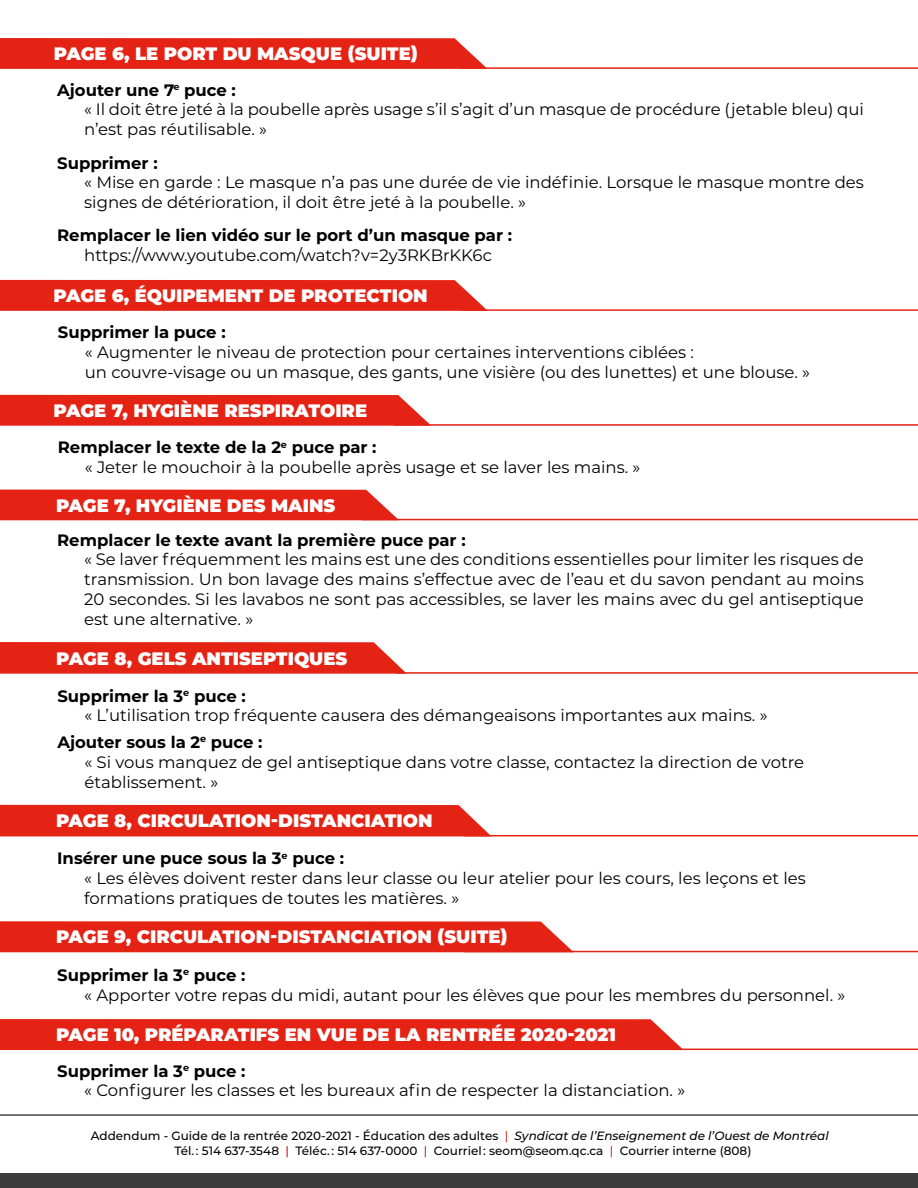
<style>
.page{position:relative;width:918px;height:1188px;background:#fff}
.page>*{position:absolute;margin:0;border:0;box-sizing:border-box;transform-origin:0 0}
.t1{font:900 18px "Montserrat";color:#fff}
.t2{font:16.5px/19.8px "Montserrat";color:#000}
.t3{font:700 16.5px "Montserrat";color:#000}
.t4{font:500 12px/14.4px "Montserrat";color:#000;text-align:center}
.s1{font-weight:700}
.s2{color:#e42315}
.s3{font-style:italic}
.s4{color:#cd171a}
</style>
<div class="page">
<svg style="left:0;top:38px;width:486px;height:31px;background:#e42b1d"></svg>
<hr style="left:462px;top:67px;width:456px;height:2px;background:#e42315">
<div style="left:0;top:280px;width:486px;height:31px;background:#e42315"></div>
<hr style="left:461px;top:309px;width:457px;height:2px;background:#e42315">
<div style="left:0;top:395px;width:430px;height:31px;background:#e42315"></div>
<hr style="left:394px;top:424px;width:524px;height:2px;background:#e42315">
<hr style="left:0;top:1114px;width:918px;height:2px;background:#3c3c3d">
<div style="left:0;top:1173px;width:918px;height:15px;background:#3c3c3d"></div>
<svg style="left:0;top:642px;width:405px;height:32px;background:#e52d20"></svg>
<hr style="left:396px;top:672px;width:522px;height:2px;background:#e42315">
<div style="left:0;top:490px;width:399px;height:30px;background:#e42315"></div>
<hr style="left:362px;top:519px;width:556px;height:1px;background:#e42315">
<div style="left:0;top:805px;width:492px;height:31px;background:#e42315"></div>
<hr style="left:464px;top:835px;width:454px;height:1px;background:#e42315">
<div style="left:0;top:921px;width:574px;height:31px;background:#e42315"></div>
<hr style="left:464px;top:951px;width:454px;height:1px;background:#e42315">
<div style="left:0;top:1019px;width:684px;height:31px;background:#e42315"></div>
<hr style="left:464px;top:1049px;width:454px;height:1px;background:#e42315">
<p class="t1" style="left:54px;top:40px;width:366px">PAGE 6, LE PORT DU MASQUE (SUITE)</p>
<p class="t2" style="left:84px;top:79px;width:781px;text-indent:-27px"><span class="s1">Ajouter une 7</span><sup>e</sup> <span class="s1">puce :<br></span>« Il doit être jeté à la poubelle après usage s’il s’agit d’un masque de procédure (jetable bleu) qui n’est pas réutilisable. »</p>
<p class="t3" style="left:57px;top:151px;width:102px">Supprimer :</p>
<p class="t2" style="left:84px;top:172px;width:781px">« Mise en garde : Le masque n’a pas une durée de vie indéfinie. Lorsque le masque montre des signes de détérioration, il doit être jeté à la poubelle. »</p>
<p class="t3" style="left:57px;top:224px;width:456px">Remplacer le lien vidéo sur le port d’un masque par :</p>
<p class="t2" style="left:84px;top:245px;width:409px">https://www.youtube.com/watch?v=2y3RKBrKK6c</p>
<p class="t1" style="left:53px;top:282px;width:376px">PAGE 6, ÉQUIPEMENT DE PROTECTION</p>
<p class="t3" style="left:58px;top:320px;width:169px">Supprimer la puce :</p>
<p class="t2" style="left:85px;top:342px;width:727px">« Augmenter le niveau de protection pour certaines interventions ciblées :<br>un couvre-visage ou un masque, des gants, une visière (ou des lunettes) et une blouse. »</p>
<p class="t1" style="left:53px;top:397px;width:315px">PAGE 7, HYGIÈNE RESPIRATOIRE</p>
<p class="t2" style="left:85px;top:437px;width:557px;text-indent:-27px"><span class="s1">Remplacer le texte de la 2</span><sup>e</sup> <span class="s1">puce par :<br></span>« Jeter le mouchoir à la poubelle après usage et se laver les mains. »</p>
<p class="t1" style="left:56px;top:492px;width:281px">PAGE 7, HYGIÈNE DES MAINS</p>
<p class="t3" style="left:57px;top:528px;width:410px">Remplacer le texte avant la première puce par :</p>
<p class="t2" style="left:84px;top:549px;width:781px;text-align:justify">« Se laver fréquemment les mains est une des conditions essentielles pour limiter les risques de transmission. Un bon lavage des mains s’effectue avec de l’eau et du savon pendant au moins 20 secondes. Si les lavabos ne sont pas accessibles, se laver les mains avec du gel antiseptique est une alternative. »</p>
<p class="t1" style="left:56px;top:645px;width:293px">PAGE 8, GELS ANTISEPTIQUES</p>
<p class="t2" style="left:84px;top:685px;width:685px;text-indent:-27px"><span class="s1">Supprimer la 3</span><sup>e</sup> <span class="s1">puce :<br></span>« L’utilisation trop fréquente causera des démangeaisons importantes aux mains. »</p>
<p class="t2" style="left:84px;top:732px;width:721px;text-indent:-27px"><span class="s1">Ajouter sous la 2</span><sup>e</sup> <span class="s1">puce :<br></span>« Si vous manquez de gel antiseptique dans votre classe, contactez la direction de votre établissement. »</p>
<p class="t1" style="left:56px;top:807px;width:378px">PAGE 8, CIRCULATION-DISTANCIATION</p>
<p class="t2" style="left:84px;top:848px;width:723px;text-indent:-27px"><span class="s1">Insérer une puce sous la 3</span><sup>e</sup> <span class="s1">puce :<br></span>« Les élèves doivent rester dans leur classe ou leur atelier pour les cours, les leçons et les formations pratiques de toutes les matières. »</p>
<p class="t1" style="left:56px;top:923px;width:453px">PAGE 9, CIRCULATION-DISTANCIATION (SUITE)</p>
<p class="t2" style="left:84px;top:965px;width:763px;text-indent:-27px"><span class="s1">Supprimer la 3</span><sup>e</sup> <span class="s1">puce :<br></span>« Apporter votre repas du midi, autant pour les élèves que pour les membres du personnel. »</p>
<p class="t1" style="left:56px;top:1021px;width:562px">PAGE 10, PRÉPARATIFS EN VUE DE LA RENTRÉE 2020-2021</p>
<p class="t2" style="left:84px;top:1060px;width:603px;text-indent:-27px"><span class="s1">Supprimer la 3</span><sup>e</sup> <span class="s1">puce :<br></span>« Configurer les classes et les bureaux afin de respecter la distanciation. »</p>
<p class="t4" style="left:91px;top:1128px;width:739px">Addendum - Guide de la rentrée 2020-2021 - Éducation des adultes <span class="s2">|</span> <span class="s3">Syndicat de l’Enseignement de l’Ouest de Montréal<br></span>Tél. : 514 637-3548 <span class="s4">|</span> Téléc. : 514 637-0000 <span class="s4">|</span> Courriel : seom@seom.qc.ca <span class="s2">|</span> Courrier interne (808)</p>
</div>
